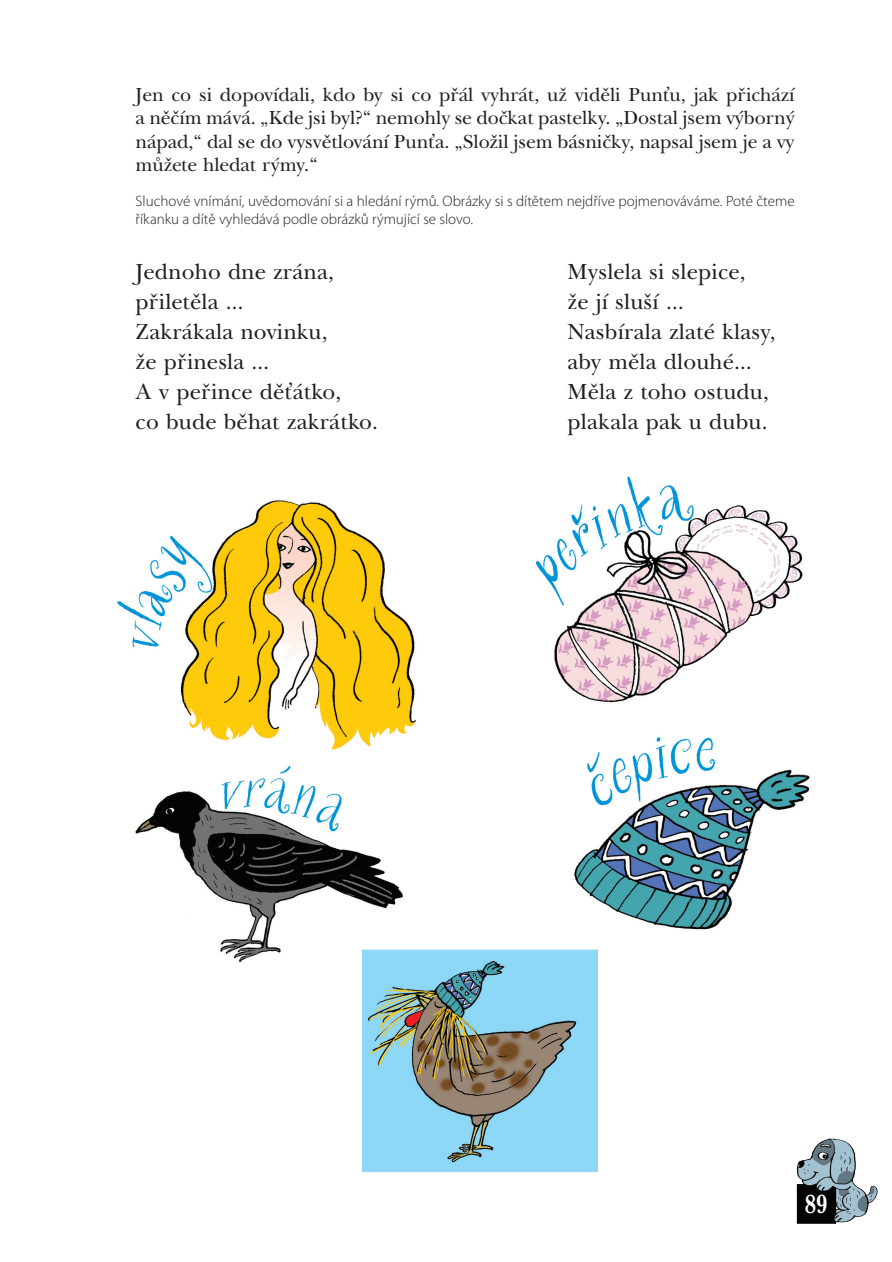
<style>
.page{position:relative;width:892px;height:1262px;background:#fff}
.page>*{position:absolute;margin:0;border:0;box-sizing:border-box;transform-origin:0 0}
.t1{font:700 27px "New Baskervil Itc TOT";color:#fff;scale:.8 1}
.t2{font:22.5px "New Baskervilltc TOT Rom";letter-spacing:.01em;color:#231f20}
.t3{font:19.5px/23.4px "New Baskervilltc TOT Rom";color:#231f20;text-align:justify}
.t4{font:300 15px/18px "Myriad Pro";color:#231f20}
</style>
<div class="page">
<img style="left:117px;top:476px;width:693px;height:697px">
<img style="left:783px;top:1134px;width:95px;height:90px">
<p class="t3" style="left:136px;top:83px;width:661px">Jen co si dopovídali, kdo by si co přál vyhrát, už viděli Punťu, jak přichází a něčím mává. „Kde jsi byl?“ nemohly se dočkat pastelky. „Dostal jsem výborný nápad,“ dal se do vysvětlování Punťa. „Složil jsem básničky, napsal jsem je a vy můžete hledat rýmy.“</p>
<p class="t4" style="left:136px;top:193px;width:661px">Sluchové vnímání, uvědomování si a hledání rýmů. Obrázky si s dítětem nejdříve pojmenováváme. Poté čteme říkanku a dítě vyhledává podle obrázků rýmující se slovo.</p>
<p class="t2" style="left:136px;top:259px;width:200px">Jednoho dne zrána,</p>
<p class="t2" style="left:568px;top:259px;width:180px">Myslela si slepice,</p>
<p class="t2" style="left:136px;top:289px;width:109px">přiletěla …</p>
<p class="t2" style="left:568px;top:289px;width:118px">že jí sluší …</p>
<p class="t2" style="left:136px;top:319px;width:194px">Zakrákala novinku,</p>
<p class="t2" style="left:568px;top:319px;width:210px">Nasbírala zlaté klasy,</p>
<p class="t2" style="left:136px;top:349px;width:135px">že přinesla …</p>
<p class="t2" style="left:568px;top:349px;width:186px">aby měla dlouhé…</p>
<p class="t2" style="left:136px;top:379px;width:207px">A v peřince děťátko,</p>
<p class="t2" style="left:568px;top:379px;width:203px">Měla z toho ostudu,</p>
<p class="t2" style="left:136px;top:409px;width:244px">co bude běhat zakrátko.</p>
<p class="t2" style="left:568px;top:409px;width:202px">plakala pak u dubu.</p>
<h1 class="t1" style="left:805px;top:1188px;width:30px">89</h1>
</div>
